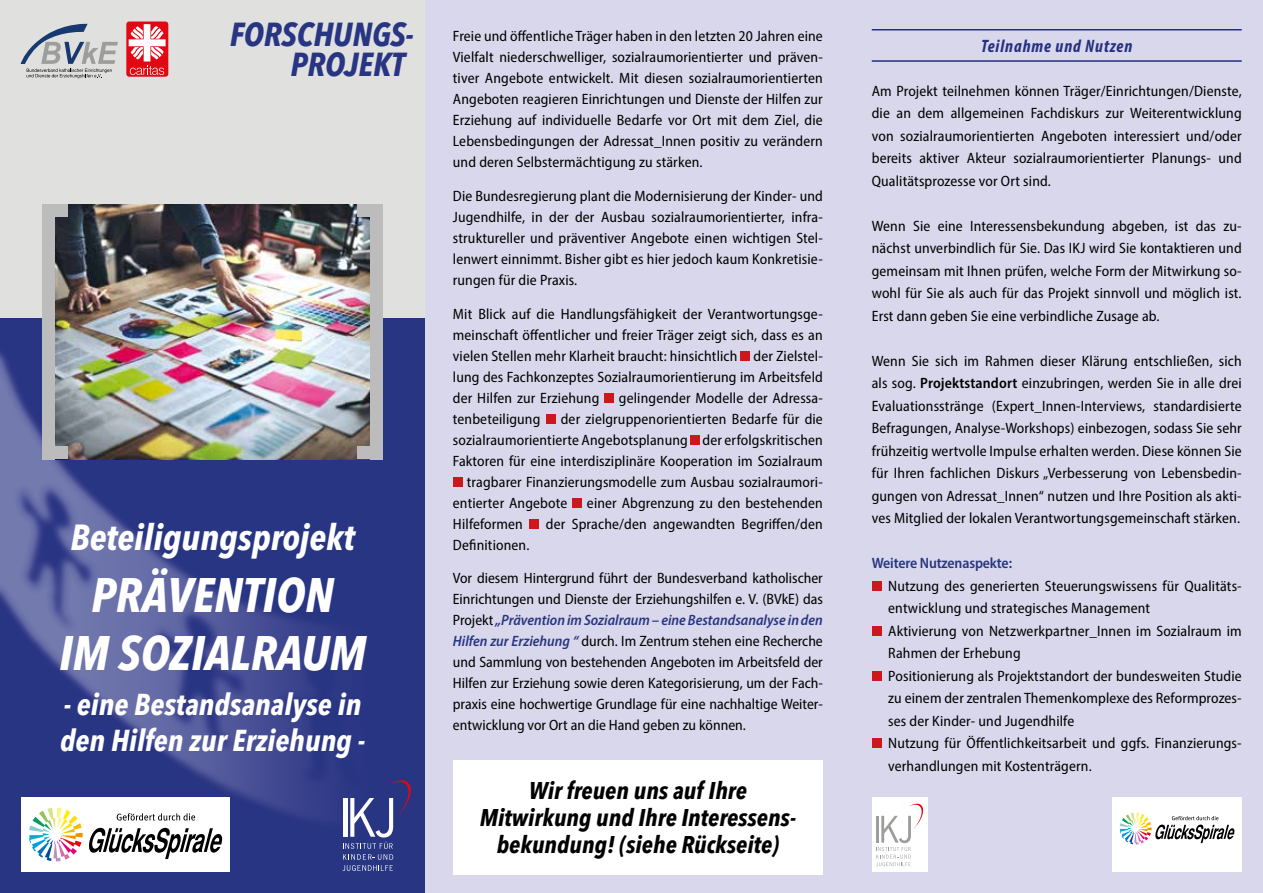
<style>
.page{position:relative;width:1263px;height:893px;background:#fff}
.page>*{position:absolute;margin:0;border:0;box-sizing:border-box;transform-origin:0 0}
.t1{font:italic 700 condensed 48px/57.6px "Avenir Next LT Pro";color:#fff;text-align:center}
.t2{font:italic 700 condensed 36px "Avenir Next LT Pro";color:#fff}
.t3{font:italic 700 condensed 33px/30px "Avenir Next LT Pro";color:#283583;text-align:right}
.t4{font:italic 700 condensed 30px/36px "Avenir Next LT Pro";color:#fff}
.t5{font:italic 700 condensed 24px/27px "Avenir Next LT Pro";color:#000;text-align:center}
.t6{font:italic 700 condensed 18px "Myriad Pro";letter-spacing:.05em;color:#253081}
.t7{font:semi-condensed 15px/22.5px "Myriad Pro";letter-spacing:.01em;color:#000;text-align:justify}
.t8{font:600 semi-condensed 15px "Myriad Pro";letter-spacing:-.01em;color:#283583}
.s1{font-weight:600;font-style:italic;color:#283583}
.s2{font-weight:600}
</style>
<div class="page">
<div style="left:842px;top:0;width:421px;height:893px;background:#d9d7eb"></div>
<div style="left:1112px;top:797px;width:130px;height:75px;background:#fff"></div>
<svg style="left:1120px;top:813px;width:114px;height:31px"></svg>
<div style="left:872px;top:797px;width:55px;height:75px;background:#fff"></div>
<svg style="left:876px;top:804px;width:47px;height:62px"></svg>
<hr style="left:872px;top:29px;width:370px;height:2px;background:#253081">
<hr style="left:872px;top:60px;width:370px;height:2px;background:#253081">
<div style="left:872px;top:581px;width:9px;height:10px;background:#cd171a"></div>
<div style="left:872px;top:626px;width:9px;height:10px;background:#cd171a"></div>
<div style="left:872px;top:671px;width:9px;height:10px;background:#cd171a"></div>
<div style="left:872px;top:738px;width:9px;height:10px;background:#cd171a"></div>
<div style="left:0;top:0;width:425px;height:436px;background:#e0e0df"></div>
<div style="left:0;top:319px;width:425px;height:574px;background:#283583"></div>
<img style="left:0;top:319px;width:383px;height:519px">
<img style="left:55px;top:204px;width:315px;height:255px">
<div style="left:43px;top:204px;width:12px;height:255px;background:#bcbcbc"></div>
<div style="left:43px;top:204px;width:25px;height:13px;background:#bcbcbc"></div>
<div style="left:43px;top:446px;width:25px;height:13px;background:#bcbcbc"></div>
<div style="left:370px;top:204px;width:13px;height:255px;background:#bcbcbc"></div>
<div style="left:357px;top:204px;width:26px;height:13px;background:#bcbcbc"></div>
<div style="left:357px;top:446px;width:26px;height:13px;background:#bcbcbc"></div>
<svg style="left:21px;top:23px;width:97px;height:55px"></svg>
<div style="left:126px;top:22px;width:42px;height:55px;background:#e30613;border-radius:3px"></div>
<svg style="left:129px;top:24px;width:37px;height:51px"></svg>
<svg style="left:343px;top:780px;width:68px;height:91px"></svg>
<div style="left:425px;top:0;width:425px;height:893px;background:#d9d7eb"></div>
<div style="left:740px;top:351px;width:10px;height:10px;background:#cd171a"></div>
<div style="left:604px;top:393px;width:10px;height:10px;background:#cd171a"></div>
<div style="left:546px;top:414px;width:9px;height:10px;background:#cd171a"></div>
<div style="left:690px;top:435px;width:10px;height:10px;background:#cd171a"></div>
<div style="left:453px;top:477px;width:10px;height:10px;background:#cd171a"></div>
<div style="left:572px;top:498px;width:10px;height:10px;background:#cd171a"></div>
<div style="left:529px;top:519px;width:10px;height:10px;background:#cd171a"></div>
<div style="left:453px;top:760px;width:370px;height:114px;background:#fff"></div>
<div style="left:22px;top:797px;width:208px;height:75px;background:#fff"></div>
<svg style="left:29px;top:808px;width:193px;height:53px"></svg>
<h3 class="t3" style="left:230px;top:19px;width:185px">FORSCHUNGS-<br>PROJEKT</h3>
<p class="t7" style="left:453px;top:25px;width:371px;line-height:21px">Freie und öffentliche Träger haben in den letzten 20 Jahren eine Vielfalt niederschwelliger, sozialraumorientierter und präven&shy;tiver Angebote entwickelt. Mit diesen sozialraumorientierten Angeboten reagieren Einrichtungen und Dienste der Hilfen zur Erziehung auf individuelle Bedarfe vor Ort mit dem Ziel, die Lebensbedingungen der Adressat_Innen positiv zu verändern und deren Selbstermächtigung zu stärken.</p>
<p class="t7" style="left:453px;top:185px;width:371px;line-height:21px">Die Bundesregierung plant die Modernisierung der Kinder- und Jugendhilfe, in der der Ausbau sozialraumorientierter, infra&shy;struktureller und präventiver Angebote einen wichtigen Stel&shy;lenwert einnimmt. Bisher gibt es hier jedoch kaum Konkretisie&shy;rungen für die Praxis.</p>
<p class="t7" style="left:453px;top:303px;width:371px;line-height:21px">Mit Blick auf die Handlungsfähigkeit der Verantwortungsge&shy;meinschaft öffentlicher und freier Träger zeigt sich, dass es an vielen Stellen mehr Klarheit braucht: hinsichtlich der Zielstel&shy;lung des Fachkonzeptes Sozialraumorientierung im Arbeitsfeld der Hilfen zur Erziehung</p>
<p class="t7" style="left:619px;top:386px;width:205px">gelingender Modelle der Adressa-</p>
<h2 class="t2" style="left:70px;top:515px;width:286px">Beteiligungsprojekt</h2>
<h1 class="t1" style="left:59px;top:566px;width:309px">PRÄVENTION<br>IM SOZIALRAUM</h1>
<h3 class="t4" style="left:60px;top:687px;width:306px">- eine Bestandsanalyse in den Hilfen zur Erziehung -</h3>
<p class="t7" style="left:453px;top:407px;width:89px">tenbeteiligung</p>
<p class="t7" style="left:561px;top:407px;width:264px">der zielgruppenorientierten Bedarfe für die</p>
<p class="t7" style="left:453px;top:428px;width:371px">sozialraumorientierte Angebotsplanung der erfolgskritischen</p>
<p class="t7" style="left:453px;top:449px;width:371px">Faktoren für eine interdisziplinäre Kooperation im Sozialraum</p>
<p class="t7" style="left:467px;top:470px;width:357px">tragbarer Finanzierungsmodelle zum Ausbau sozialraumori-</p>
<p class="t7" style="left:453px;top:491px;width:116px">entierter Angebote</p>
<p class="t7" style="left:587px;top:491px;width:237px">einer Abgrenzung zu den bestehenden</p>
<p class="t7" style="left:453px;top:512px;width:72px">Hilfeformen</p>
<p class="t7" style="left:546px;top:512px;width:279px">der Sprache/den angewandten Begriffen/den</p>
<p class="t7" style="left:453px;top:533px;width:78px">Definitionen.</p>
<p class="t7" style="left:453px;top:568px;width:371px;line-height:21px">Vor diesem Hintergrund führt der Bundesverband katholischer Einrichtungen und Dienste der Erziehungshilfen e. V. (BVkE) das Projekt <span class="s1">„Prävention im Sozialraum – eine Bestandsanalyse in den Hilfen zur Erziehung “</span> durch. Im Zentrum stehen eine Recherche und Sammlung von bestehenden Angeboten im Arbeitsfeld der Hilfen zur Erziehung sowie deren Kategorisierung, um der Fach&shy;praxis eine hochwertige Grundlage für eine nachhaltige Weiter&shy;entwicklung vor Ort an die Hand geben zu können.</p>
<h3 class="t5" style="left:480px;top:777px;width:317px">Wir freuen uns auf Ihre<br>Mitwirkung und Ihre Interessens&shy;bekundung! (siehe Rückseite)</h3>
<p class="t6" style="left:981px;top:35px;width:153px">Teilnahme und Nutzen</p>
<p class="t7" style="left:872px;top:79px;width:371px">Am Projekt teilnehmen können Träger/Einrichtungen/Dienste, die an dem allgemeinen Fachdiskurs zur Weiterentwicklung von sozialraumorientierten Angeboten interessiert und/oder bereits aktiver Akteur sozialraumorientierter Planungs- und Qualitätsprozesse vor Ort sind.</p>
<p class="t7" style="left:872px;top:214px;width:371px">Wenn Sie eine Interessensbekundung abgeben, ist das zu&shy;nächst unverbindlich für Sie. Das IKJ wird Sie kontaktieren und gemeinsam mit Ihnen prüfen, welche Form der Mitwirkung so&shy;wohl für Sie als auch für das Projekt sinnvoll und möglich ist.<br>Erst dann geben Sie eine verbindliche Zusage ab.</p>
<p class="t7" style="left:872px;top:349px;width:371px">Wenn Sie sich im Rahmen dieser Klärung entschließen, sich als sog. <span class="s2">Projektstandort</span> einzubringen, werden Sie in alle drei Evaluationsstränge (Expert_Innen-Interviews, standardisierte Befragungen, Analyse-Workshops) einbezogen, sodass Sie sehr frühzeitig wertvolle Impulse erhalten werden. Diese können Sie für Ihren fachlichen Diskurs „Verbesserung von Lebensbedin&shy;gungen von Adressat_Innen“ nutzen und Ihre Position als akti&shy;ves Mitglied der lokalen Verantwortungsgemeinschaft stärken.</p>
<p class="t8" style="left:872px;top:554px;width:142px">Weitere Nutzenaspekte:</p>
<p class="t7" style="left:888px;top:574px;width:355px;text-align:left">Nutzung des generierten Steuerungswissens für Qualitäts&shy;entwicklung und strategisches Management<br>Aktivierung von Netzwerkpartner_Innen im Sozialraum im Rahmen der Erhebung<br>Positionierung als Projektstandort der bundesweiten Studie zu einem der zentralen Themenkomplexe des Reformprozes&shy;ses der Kinder- und Jugendhilfe<br>Nutzung für Öffentlichkeitsarbeit und ggfs. Finanzierungs&shy;verhandlungen mit Kostenträgern.</p>
</div>
